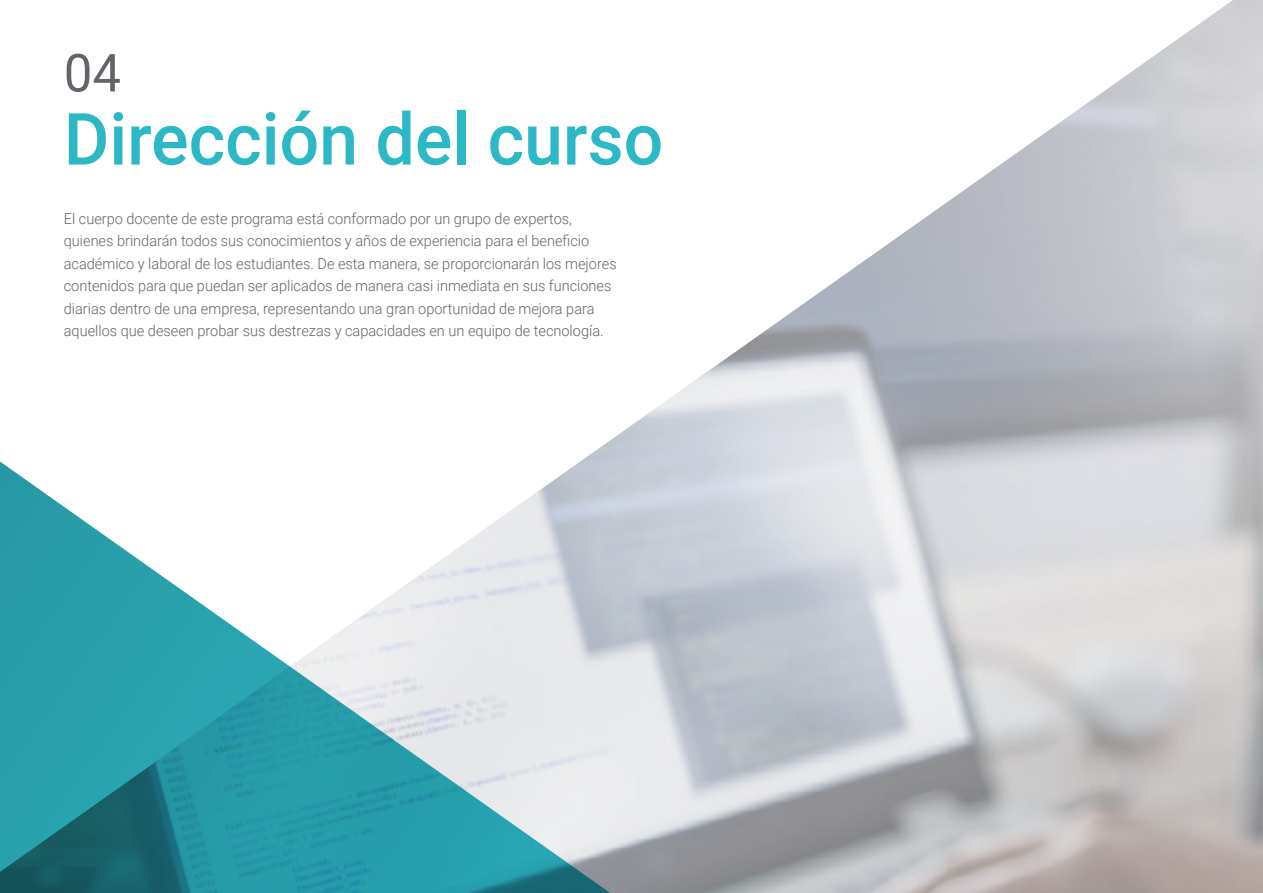
<style>
.page{position:relative;width:1263px;height:893px;background:#fff}
.page>*{position:absolute;margin:0;border:0;box-sizing:border-box;transform-origin:0 0}
.t1{font:500 72px "Roboto";color:#2db8c5}
.t2{font:52.5px "Roboto";color:#61646a}
.t3{font:300 15px/22.5px "Roboto";color:#61646a}
</style>
<div class="page">
<svg style="left:0;top:446px;width:640px;height:447px"></svg>
<h2 class="t2" style="left:64px;top:36px;width:59px">04</h2>
<h1 class="t1" style="left:64px;top:89px;width:601px">Dirección del curso</h1>
<p class="t3" style="left:64px;top:207px;width:554px">El cuerpo docente de este programa está conformado por un grupo de expertos, quienes brindarán todos sus conocimientos y años de experiencia para el beneficio académico y laboral de los estudiantes. De esta manera, se proporcionarán los mejores contenidos para que puedan ser aplicados de manera casi inmediata en sus funciones diarias dentro de una empresa, representando una gran oportunidad de mejora para aquellos que deseen probar sus destrezas y capacidades en un equipo de tecnología.</p>
</div>
